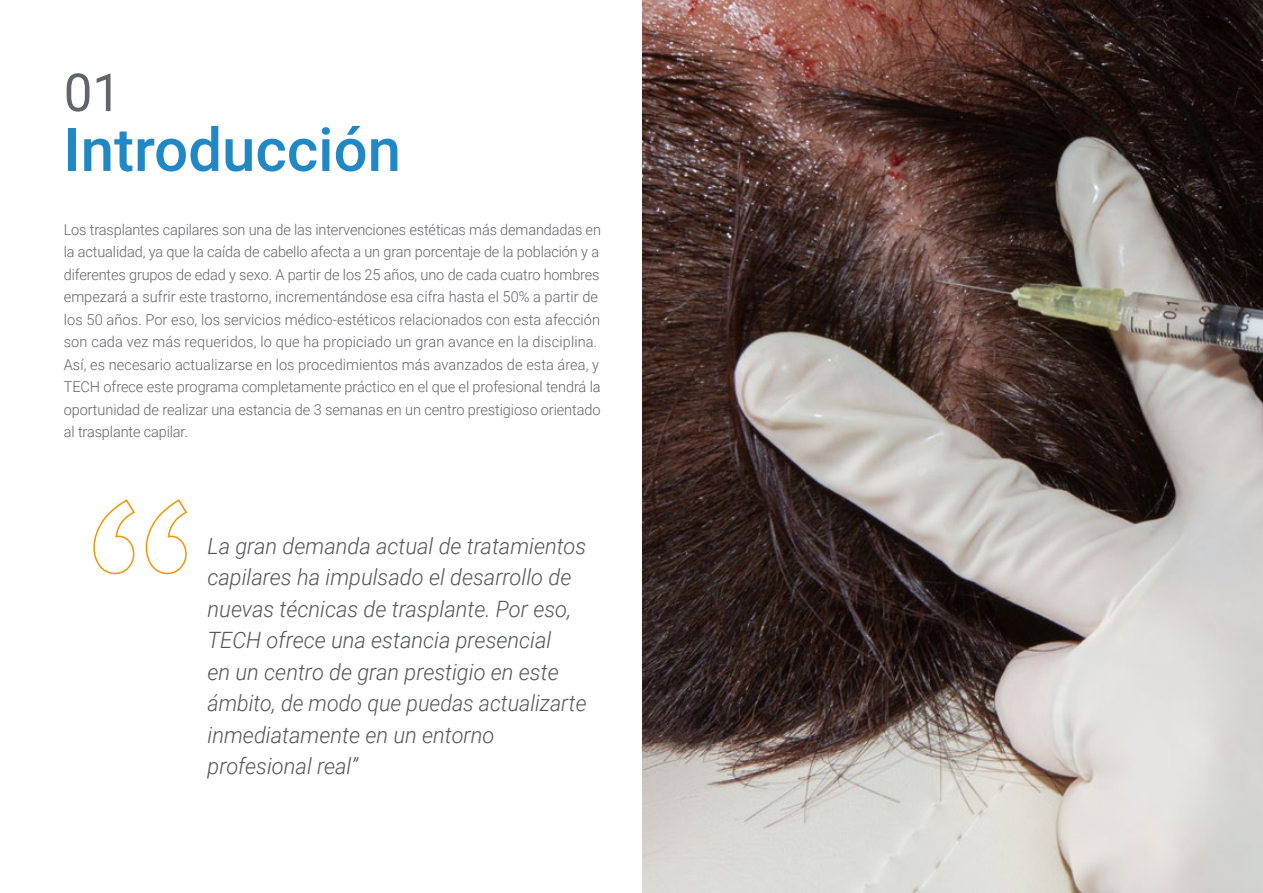
<style>
.page{position:relative;width:1263px;height:893px;background:#fff}
.page>*{position:absolute;margin:0;border:0;box-sizing:border-box;transform-origin:0 0}
.t1{font:500 60px "Roboto";color:#2088c5}
.t2{font:52.5px "Roboto";color:#61646a}
.t3{font:italic 300 22.5px/31.5px "Roboto";color:#52555b}
.t4{font:300 15px/22.5px "Roboto";letter-spacing:-.005em;color:#61646a}
</style>
<div class="page">
<img style="left:642px;top:0;width:621px;height:893px">
<svg style="left:93px;top:499px;width:95px;height:76px"></svg>
<h2 class="t2" style="left:64px;top:56px;width:59px">01</h2>
<h1 class="t1" style="left:64px;top:108px;width:339px">Introducción</h1>
<p class="t4" style="left:64px;top:217px;width:539px">Los trasplantes capilares son una de las intervenciones estéticas más demandadas en la actualidad, ya que la caída de cabello afecta a un gran porcentaje de la población y a diferentes grupos de edad y sexo. A partir de los 25 años, uno de cada cuatro hombres empezará a sufrir este trastorno, incrementándose esa cifra hasta el 50% a partir de los 50 años. Por eso, los servicios médico-estéticos relacionados con esta afección son cada vez más requeridos, lo que ha propiciado un gran avance en la disciplina.<br>Así, es necesario actualizarse en los procedimientos más avanzados de esta área, y TECH ofrece este programa completamente práctico en el que el profesional tendrá la oportunidad de realizar una estancia de 3 semanas en un centro prestigioso orientado al trasplante capilar.</p>
<p class="t3" style="left:207px;top:529px;width:380px">La gran demanda actual de tratamientos capilares ha impulsado el desarrollo de nuevas técnicas de trasplante. Por eso, TECH ofrece una estancia presencial<br>en un centro de gran prestigio en este ámbito, de modo que puedas actualizarte inmediatamente en un entorno profesional real”</p>
</div>
